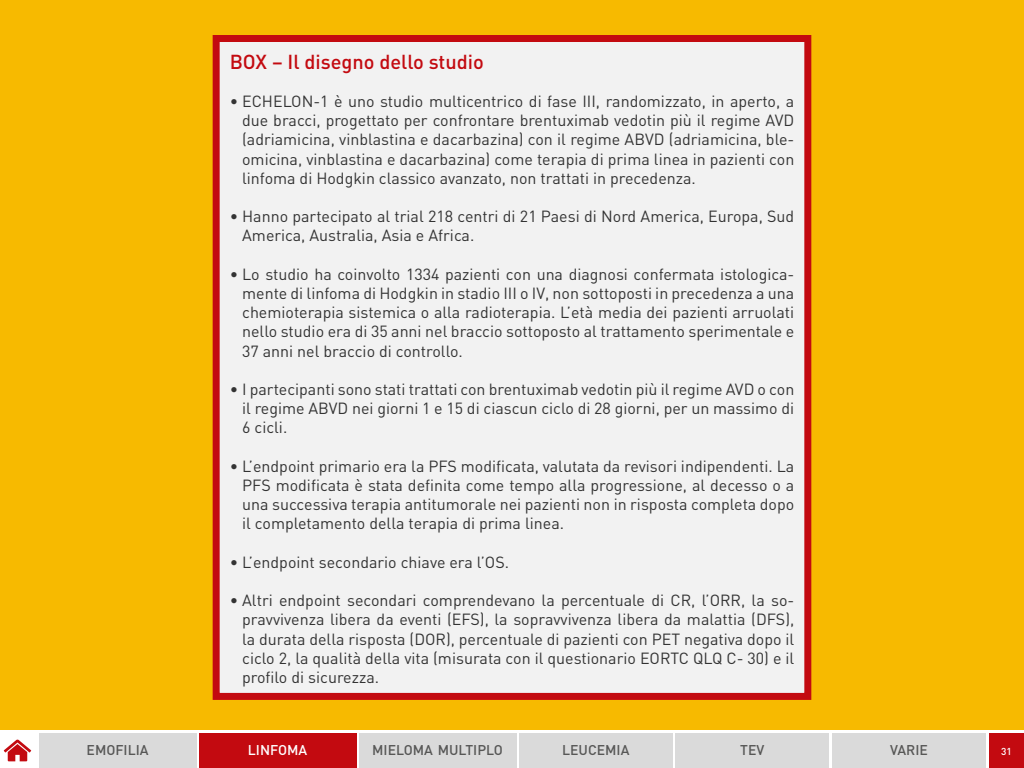
<style>
.page{position:relative;width:1024px;height:768px;background:#fff}
.page>*{position:absolute;margin:0;border:0;box-sizing:border-box;transform-origin:0 0}
.t1{font:500 20px "DIN";color:#c30a10}
.t2{font:16px/19.2px "DIN";color:#333;text-align:justify}
.t3{font:500 14px "DIN";color:#575756}
.t4{font:500 14px "DIN";color:#fff}
.t5{font:500 10px "DIN";color:#fff}
</style>
<div class="page">
<div style="left:0;top:0;width:1024px;height:730px;background:#f7ba00"></div>
<div style="left:216px;top:38px;width:592px;height:658px;background:#f2f2f2"></div>
<div style="left:213px;top:35px;width:598px;height:665px;border:7px solid #c30a10"></div>
<div style="left:519px;top:733px;width:154px;height:35px;background:#dadada"></div>
<div style="left:675px;top:733px;width:154px;height:35px;background:#dadada"></div>
<div style="left:832px;top:733px;width:154px;height:35px;background:#dadada"></div>
<div style="left:359px;top:733px;width:157px;height:35px;background:#dadada"></div>
<div style="left:199px;top:733px;width:157px;height:35px;background:#c30a10"></div>
<div style="left:39px;top:733px;width:157px;height:35px;background:#dadada"></div>
<svg style="left:4px;top:740px;width:27px;height:21px"></svg>
<div style="left:989px;top:733px;width:35px;height:35px;background:#c30a10"></div>
<svg style="left:62px;top:97px;width:14px;height:13px"></svg>
<svg style="left:62px;top:137px;width:14px;height:13px"></svg>
<svg style="left:62px;top:177px;width:14px;height:13px"></svg>
<svg style="left:62px;top:217px;width:14px;height:13px"></svg>
<svg style="left:62px;top:257px;width:14px;height:13px"></svg>
<svg style="left:62px;top:297px;width:14px;height:13px"></svg>
<svg style="left:62px;top:337px;width:14px;height:13px"></svg>
<svg style="left:62px;top:377px;width:14px;height:13px"></svg>
<svg style="left:62px;top:417px;width:14px;height:13px"></svg>
<svg style="left:62px;top:457px;width:14px;height:13px"></svg>
<p class="t1" style="left:230px;top:49px;width:256px">BOX – Il disegno dello studio</p>
<p class="t2" style="left:242px;top:91px;width:554px;text-indent:-12px">• ECHELON-1 è uno studio multicentrico di fase III, randomizzato, in aperto, a due bracci, progettato per confrontare brentuximab vedotin più il regime AVD (adriamicina, vinblastina e dacarbazina) con il regime ABVD (adriamicina, ble&shy;omicina, vinblastina e dacarbazina) come terapia di prima linea in pazienti con linfoma di Hodgkin classico avanzato, non trattati in precedenza.</p>
<p class="t2" style="left:242px;top:206px;width:554px;text-indent:-12px">• Hanno partecipato al trial 218 centri di 21 Paesi di Nord America, Europa, Sud<br>America, Australia, Asia e Africa.</p>
<p class="t2" style="left:242px;top:264px;width:554px;text-indent:-12px">• Lo studio ha coinvolto 1334 pazienti con una diagnosi confermata istologica&shy;mente di linfoma di Hodgkin in stadio III o IV, non sottoposti in precedenza a una chemioterapia sistemica o alla radioterapia. L’età media dei pazienti arruolati nello studio era di 35 anni nel braccio sottoposto al trattamento sperimentale e 37 anni nel braccio di controllo.</p>
<p class="t2" style="left:242px;top:379px;width:554px;text-indent:-12px">• I partecipanti sono stati trattati con brentuximab vedotin più il regime AVD o con il regime ABVD nei giorni 1 e 15 di ciascun ciclo di 28 giorni, per un massimo di 6 cicli.</p>
<p class="t2" style="left:242px;top:456px;width:554px;text-indent:-12px">• L’endpoint primario era la PFS modificata, valutata da revisori indipendenti. La PFS modificata è stata definita come tempo alla progressione, al decesso o a una successiva terapia antitumorale nei pazienti non in risposta completa dopo il completamento della terapia di prima linea.</p>
<p class="t2" style="left:230px;top:552px;width:281px">• L’endpoint secondario chiave era l’OS.</p>
<p class="t2" style="left:242px;top:590px;width:554px;text-indent:-12px">• Altri endpoint secondari comprendevano la percentuale di CR, l’ORR, la so&shy;pravvivenza libera da eventi (EFS), la sopravvivenza libera da malattia (DFS), la durata della risposta (DOR), percentuale di pazienti con PET negativa dopo il ciclo 2, la qualità della vita (misurata con il questionario EORTC QLQ C- 30) e il profilo di sicurezza.</p>
<p class="t3" style="left:87px;top:741px;width:64px">EMOFILIA</p>
<p class="t4" style="left:248px;top:741px;width:61px">LINFOMA</p>
<p class="t3" style="left:372px;top:741px;width:132px">MIELOMA MULTIPLO</p>
<p class="t3" style="left:562px;top:741px;width:69px">LEUCEMIA</p>
<p class="t3" style="left:740px;top:741px;width:26px">TEV</p>
<p class="t3" style="left:890px;top:741px;width:39px">VARIE</p>
<p class="t5" style="left:1001px;top:745px;width:12px">31</p>
</div>
